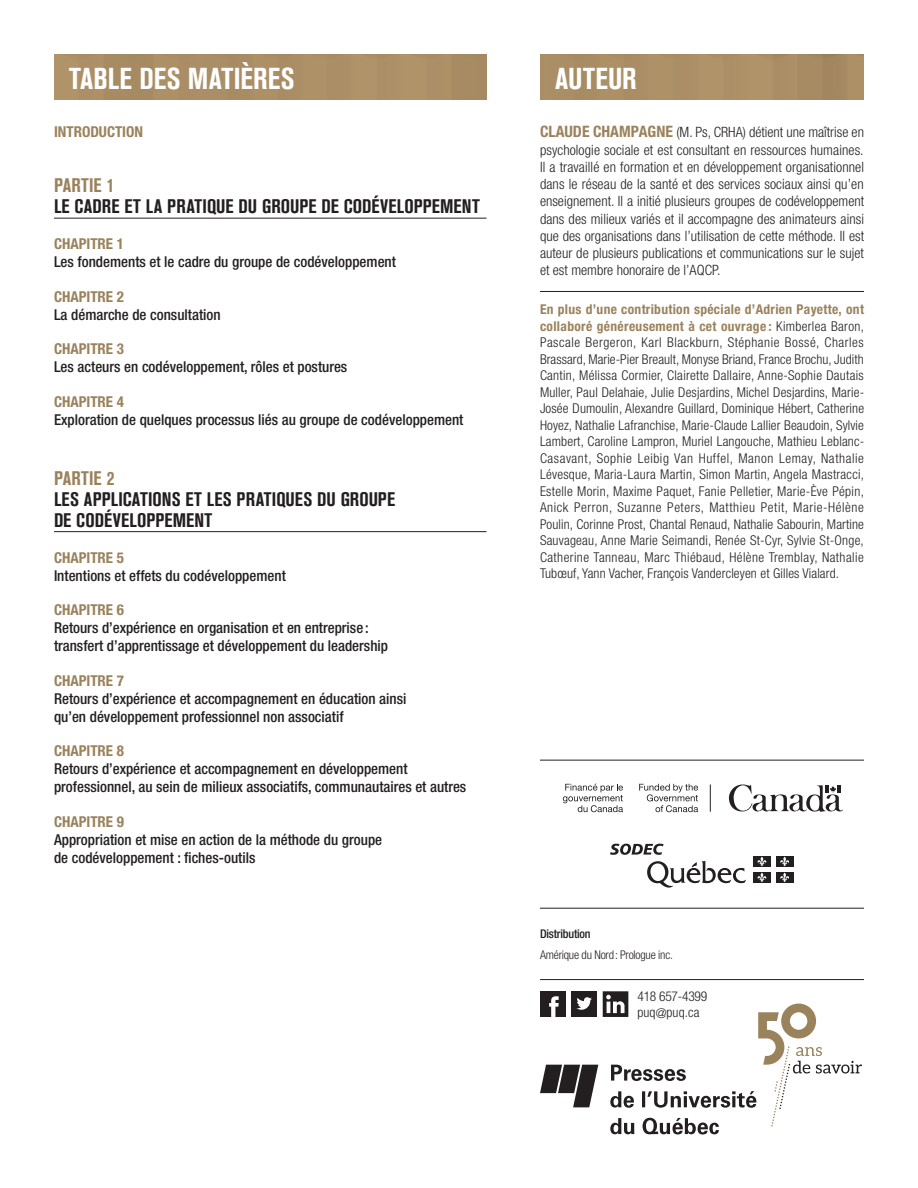
<style>
.page{position:relative;width:918px;height:1188px;background:#fff}
.page>*{position:absolute;margin:0;border:0;box-sizing:border-box;transform-origin:0 0}
._1_Fiche_Titre_verso{font:700 condensed 30px "Akzidenz Grotesk BE";letter-spacing:.01em;color:#fff}
._2_Fiche_Niv1-verso{font:700 condensed 19.5px/21px "Akzidenz Grotesk BE";letter-spacing:.005em;color:#231f20}
._3_Fiche_Niv2-verso{font:500 condensed 15px/18px "Helvetica Neue";color:#231f20}
._3_Fiche_Niv2-verso-2{font:700 condensed 15px "Helvetica Neue";color:#9a825c}
._7_Fiche_bios_auteur{font:300 condensed 14.25px/17.2px "Helvetica Neue";color:#231f20;text-align:justify}
._8_Fiche_collaborati{font:300 condensed 13.5px/16.5px "Helvetica Neue";letter-spacing:.01em;color:#231f20;text-align:justify}
._8_Fiche_collaborati-2{font:300 condensed 13.5px/15.9px "Helvetica Neue";letter-spacing:-.02em;color:#231f20}
.t1{font:300 condensed 12px "Helvetica Neue";letter-spacing:-.02em;color:#231f20}
.t2{font:500 condensed 12px "Helvetica Neue";letter-spacing:-.02em;color:#231f20}
.s1{color:#9a825c}
.s2{font-weight:700;color:#9a825c}
.s3{font-weight:700;font-size:15.75px;color:#9a825c}
</style>
<div class="page">
<div style="left:54px;top:55px;width:433px;height:45px;background:#ac8f66"></div>
<div style="left:540px;top:55px;width:324px;height:45px;background:#ab8e65"></div>
<hr style="left:540px;top:979px;width:324px;height:1px;background:#231f20">
<svg style="left:540px;top:991px;width:322px;height:143px"></svg>
<hr style="left:540px;top:908px;width:324px;height:1px;background:#231f20">
<hr style="left:540px;top:760px;width:324px;height:1px;background:#231f20">
<svg style="left:729px;top:784px;width:114px;height:28px"></svg>
<svg style="left:563px;top:784px;width:60px;height:28px"></svg>
<svg style="left:639px;top:784px;width:59px;height:28px"></svg>
<svg style="left:710px;top:784px;width:1px;height:28px"></svg>
<svg style="left:647px;top:861px;width:99px;height:27px"></svg>
<div style="left:753px;top:856px;width:18px;height:11px;background:#231f20"></div>
<svg style="left:757px;top:857px;width:10px;height:9px"></svg>
<div style="left:776px;top:856px;width:17px;height:11px;background:#231f20"></div>
<svg style="left:780px;top:857px;width:9px;height:9px"></svg>
<div style="left:753px;top:872px;width:18px;height:11px;background:#231f20"></div>
<svg style="left:757px;top:873px;width:10px;height:9px"></svg>
<div style="left:776px;top:872px;width:17px;height:11px;background:#231f20"></div>
<svg style="left:780px;top:873px;width:9px;height:9px"></svg>
<svg style="left:610px;top:844px;width:54px;height:11px"></svg>
<hr style="left:540px;top:291px;width:324px;height:1px;background:#231f20">
<hr style="left:54px;top:218px;width:433px;height:1px;background:#231f20">
<hr style="left:54px;top:531px;width:433px;height:1px;background:#231f20">
<h1 class="_1_Fiche_Titre_verso" style="left:69px;top:61px;width:227px">TABLE DES MATIÈRES</h1>
<p class="_3_Fiche_Niv2-verso-2" style="left:54px;top:122px;width:91px">INTRODUCTION</p>
<p class="_2_Fiche_Niv1-verso" style="left:54px;top:175px;width:427px"><span class="s1">PARTIE 1<br></span>LE CADRE ET LA PRATIQUE DU GROUPE DE CODÉVELOPPEMENT</p>
<p class="_3_Fiche_Niv2-verso" style="left:54px;top:235px;width:344px"><span class="s2">CHAPITRE 1<br></span>Les fondements et le cadre du groupe de codéveloppement</p>
<p class="_3_Fiche_Niv2-verso" style="left:54px;top:287px;width:168px"><span class="s2">CHAPITRE 2<br></span>La démarche de consultation</p>
<p class="_3_Fiche_Niv2-verso" style="left:54px;top:340px;width:295px"><span class="s2">CHAPITRE 3<br></span>Les acteurs en codéveloppement, rôles et postures</p>
<p class="_3_Fiche_Niv2-verso" style="left:54px;top:392px;width:411px"><span class="s2">CHAPITRE 4<br></span>Exploration de quelques processus liés au groupe de codéveloppement</p>
<p class="_2_Fiche_Niv1-verso" style="left:54px;top:468px;width:343px"><span class="s1">PARTIE 2<br></span>LES APPLICATIONS ET LES PRATIQUES DU GROUPE<br>DE CODÉVELOPPEMENT</p>
<p class="_3_Fiche_Niv2-verso" style="left:54px;top:548px;width:233px"><span class="s2">CHAPITRE 5<br></span>Intentions et effets du codéveloppement</p>
<p class="_3_Fiche_Niv2-verso" style="left:54px;top:601px;width:336px"><span class="s2">CHAPITRE 6<br></span>Retours d’expérience en organisation et en entreprise : transfert d’apprentissage et développement du leadership</p>
<p class="_3_Fiche_Niv2-verso" style="left:54px;top:671px;width:354px"><span class="s2">CHAPITRE 7<br></span>Retours d’expérience et accompagnement en éducation ainsi qu’en développement professionnel non associatif</p>
<p class="_3_Fiche_Niv2-verso" style="left:54px;top:742px;width:414px"><span class="s2">CHAPITRE 8<br></span>Retours d’expérience et accompagnement en développement professionnel, au sein de milieux associatifs, communautaires et autres</p>
<p class="_3_Fiche_Niv2-verso" style="left:54px;top:812px;width:330px"><span class="s2">CHAPITRE 9<br></span>Appropriation et mise en action de la méthode du groupe de codéveloppement : fiches-outils</p>
<p class="_1_Fiche_Titre_verso" style="left:555px;top:61px;width:83px">AUTEUR</p>
<p class="_7_Fiche_bios_auteur" style="left:540px;top:124px;width:326px"><span class="s3">CLAUDE CHAMPAGNE</span> (M. Ps, CRHA) détient une maîtrise en psychologie sociale et est consultant en ressources humaines.<br>Il a travaillé en formation et en développement organisationnel dans le réseau de la santé et des services sociaux ainsi qu’en enseignement. Il a initié plusieurs groupes de codéveloppement dans des milieux variés et il accompagne des animateurs ainsi que des organisations dans l’utilisation de cette méthode. Il est auteur de plusieurs publications et communications sur le sujet et est membre honoraire de l’AQCP.</p>
<p class="_8_Fiche_collaborati" style="left:540px;top:301px;width:326px"><span class="s2">En plus d’une contribution spéciale d’Adrien Payette, ont collaboré généreusement à cet ouvrage :</span> Kimberlea Baron, Pascale Bergeron, Karl Blackburn, Stéphanie Bossé, Charles Brassard, Marie-Pier Breault, Monyse Briand, France Brochu, Judith Cantin, Mélissa Cormier, Clairette Dallaire, Anne-Sophie Dautais Muller, Paul Delahaie, Julie Desjardins, Michel Desjardins, Marie-Josée Dumoulin, Alexandre Guillard, Dominique Hébert, Catherine Hoyez, Nathalie Lafranchise, Marie-Claude Lallier Beaudoin, Sylvie Lambert, Caroline Lampron, Muriel Langouche, Mathieu Leblanc-Casavant, Sophie Leibig Van Huffel, Manon Lemay, Nathalie Lévesque, Maria-Laura Martin, Simon Martin, Angela Mastracci, Estelle Morin, Maxime Paquet, Fanie Pelletier, Marie-Ève Pépin, Anick Perron, Suzanne Peters, Matthieu Petit, Marie-Hélène Poulin, Corinne Prost, Chantal Renaud, Nathalie Sabourin, Martine Sauvageau, Anne Marie Seimandi, Renée St-Cyr, Sylvie St-Onge, Catherine Tanneau, Marc Thiébaud, Hélène Tremblay, Nathalie Tubœuf, Yann Vacher, François Vandercleyen et Gilles Vialard.</p>
<p class="t2" style="left:540px;top:926px;width:52px">Distribution</p>
<p class="t1" style="left:540px;top:948px;width:134px">Amérique du Nord: Prologue inc.</p>
<p class="_8_Fiche_collaborati-2" style="left:637px;top:988px;width:71px">418 657-4399 puq@puq.ca</p>
</div>
